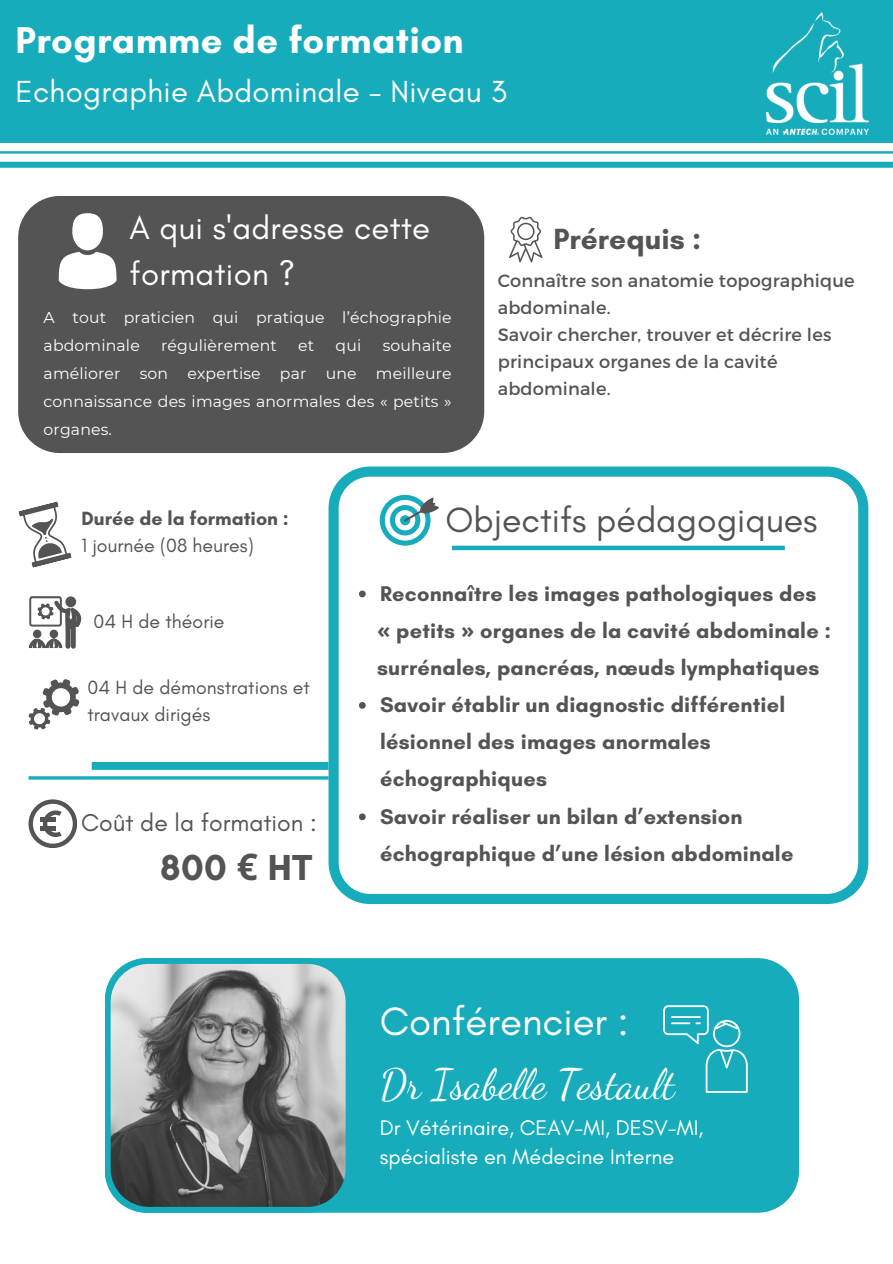
<style>
.page{position:relative;width:893px;height:1264px;background:#fff}
.page>*{position:absolute;margin:0;border:0;box-sizing:border-box;transform-origin:0 0}
.t1{font:41.25px "Dancing Script";color:#fff}
.t2{font:40.2px "Glacial Indifference";color:#fff}
.t3{font:700 37.95px "Glacial Indifference";letter-spacing:.01em;color:#fff}
.t4{font:700 36.9px "Glacial Indifference";color:#545454}
.t5{font:35.55px "Glacial Indifference";color:#545454}
.t6{font:33px/46px "Glacial Indifference";letter-spacing:.01em;color:#fff}
.t7{font:31.05px "Glacial Indifference";letter-spacing:.01em;color:#fff}
.t8{font:700 29.85px "Glacial Indifference";color:#545454}
.t9{font:24.75px "Glacial Indifference";color:#545454}
.t10{font:700 21.75px/37.2px "Glacial Indifference";letter-spacing:.01em;color:#545454}
.t11{font:21.6px/29.2px "Glacial Indifference";color:#fff}
.t12{font:19.5px/27px "Glacial Indifference";color:#545454}
.t13{font:700 19.5px "Glacial Indifference";color:#545454}
.t14{font:17.7px/27px "Montserrat";letter-spacing:.01em;color:#545454}
.t15{font:15.75px/28.2px "Montserrat";letter-spacing:.01em;color:#fff}
.s1{font-family:"Noto Sans"}
</style>
<div class="page">
<div style="left:0;top:0;width:892px;height:143px;background:#16acbb"></div>
<div style="left:0;top:162px;width:892px;height:6px;background:#16acbb"></div>
<hr style="left:0;top:151px;width:892px;height:3px;background:#16acbb">
<div style="left:92px;top:762px;width:725px;height:8px;background:#16acbb"></div>
<hr style="left:28px;top:776px;width:726px;height:3px;background:#16acbb">
<svg style="left:328px;top:466px;width:540px;height:438px"></svg>
<div style="left:18px;top:196px;width:466px;height:257px;background:#545454"></div>
<div style="left:72px;top:213px;width:31px;height:37px;background:#fff;border-radius:50%"></div>
<svg style="left:59px;top:252px;width:57px;height:37px"></svg>
<svg style="left:380px;top:495px;width:63px;height:50px"></svg>
<svg style="left:509px;top:216px;width:33px;height:46px"></svg>
<svg style="left:28px;top:799px;width:49px;height:48px"></svg>
<hr style="left:41px;top:826px;width:15px;height:4px;background:#545454">
<hr style="left:41px;top:817px;width:15px;height:4px;background:#545454">
<svg style="left:18px;top:501px;width:54px;height:67px"></svg>
<svg style="left:29px;top:596px;width:52px;height:53px"></svg>
<svg style="left:29px;top:679px;width:50px;height:50px"></svg>
<img style="left:766px;top:12px;width:102px;height:122px">
<svg style="left:359px;top:590px;width:6px;height:7px"></svg>
<svg style="left:359px;top:702px;width:6px;height:6px"></svg>
<svg style="left:359px;top:813px;width:6px;height:7px"></svg>
<div style="left:351px;top:958px;width:448px;height:254px;background:#16acbb"></div>
<svg style="left:105px;top:958px;width:246px;height:254px"></svg>
<svg style="left:663px;top:1005px;width:84px;height:87px"></svg>
<div style="left:452px;top:545px;width:332px;height:5px;background:#16acbb"></div>
<p class="t3" style="left:16px;top:17px;width:449px">Programme de formation</p>
<p class="t7" style="left:16px;top:73px;width:493px">Echographie Abdominale - Niveau 3</p>
<p class="t6" style="left:129px;top:204px;width:302px">A qui s'adresse cette formation ?</p>
<p class="t15" style="left:44px;top:303px;width:409px">A tout praticien qui pratique l’échographie abdominale</p>
<p class="t15" style="left:44px;top:331px;width:409px;text-align:justify;text-indent:339px">souhaite améliorer son expertise par une meilleure connaissance des images anormales des « petits » organes.</p>
<p class="t15" style="left:161px;top:331px;width:117px">régulièrement</p>
<p class="t15" style="left:298px;top:331px;width:17px">et</p>
<p class="t15" style="left:335px;top:331px;width:27px">qui</p>
<p class="t8" style="left:553px;top:221px;width:149px">Prérequis :</p>
<p class="t14" style="left:497px;top:266px;width:358px">Connaître son anatomie topographique abdominale.</p>
<p class="t14" style="left:497px;top:320px;width:335px">Savoir chercher, trouver et décrire les principaux organes de la cavité abdominale.</p>
<p class="t13" style="left:81px;top:506px;width:209px">Durée de la formation :</p>
<p class="t12" style="left:81px;top:531px;width:174px">1 journée (08 heures)</p>
<p class="t12" style="left:94px;top:607px;width:132px">04 H de théorie</p>
<p class="t12" style="left:87px;top:674px;width:224px">04 H de démonstrations et travaux dirigés</p>
<p class="t9" style="left:81px;top:808px;width:237px">Coût de la formation :</p>
<p class="t4" style="left:160px;top:845px;width:154px">800 <span class="s1">€</span> HT</p>
<p class="t5" style="left:445px;top:498px;width:373px">Objectifs pédagogiques</p>
<p class="t10" style="left:380px;top:574px;width:438px">Reconnaître les images pathologiques des</p>
<p class="t10" style="left:377px;top:611px;width:455px"><span class="s1">«</span> petits <span class="s1">»</span> organes de la cavité abdominale :</p>
<p class="t10" style="left:377px;top:648px;width:444px">surrénales, pancréas, nœuds lymphatiques</p>
<p class="t10" style="left:380px;top:686px;width:406px">Savoir établir un diagnostic différentiel lésionnel des images anormales échographiques</p>
<p class="t10" style="left:380px;top:797px;width:415px">Savoir réaliser un bilan d’extension échographique d’une lésion abdominale</p>
<p class="t2" style="left:380px;top:996px;width:250px">Conférencier :</p>
<p class="t1" style="left:380px;top:1059px;width:296px">Dr Isabelle Testault</p>
<p class="t11" style="left:380px;top:1112px;width:325px">Dr Vétérinaire, CEAV-MI, DESV-MI, spécialiste en Médecine Interne</p>
</div>
